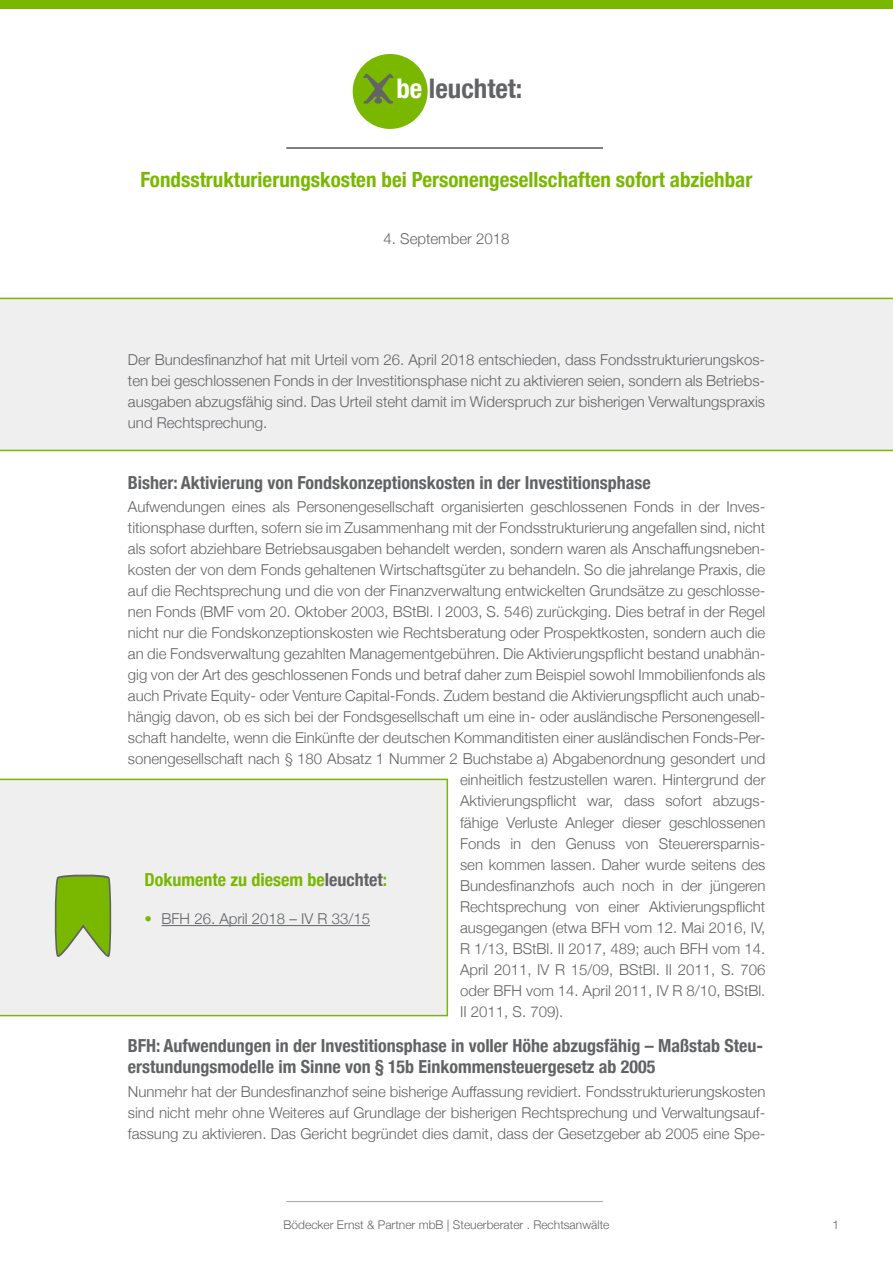
<style>
.page{position:relative;width:893px;height:1263px;background:#fff}
.page>*{position:absolute;margin:0;border:0;box-sizing:border-box;transform-origin:0 0}
.t1{font:700 condensed 27px "Helvetica Neue LT Com";color:#616365}
.t2{font:700 condensed 21px "Helvetica Neue";color:#7ab800}
.t3{font:700 condensed 18px/21px "Helvetica Neue";color:#616365}
.t4{font:700 condensed 18px "Helvetica Neue";color:#7ab800}
.t5{font:300 15px/21px "Helvetica Neue";color:#616365;text-align:justify}
.t6{font:300 12px "Helvetica Neue";color:#616365}
.s1{color:#fff}
.s2{color:#616365}
.s3{color:#7ab800}
</style>
<div class="page">
<div style="left:0;top:0;width:893px;height:9px;background:#7ab800"></div>
<hr style="left:286px;top:1201px;width:317px;height:1px;background:#a9a5a5">
<div style="left:353px;top:55px;width:74px;height:73px;background:#7ab800;border-radius:50%"></div>
<div style="left:353px;top:54px;width:75px;height:75px;border:2px solid #7ab800;border-radius:50%"></div>
<svg style="left:363px;top:73px;width:30px;height:31px"></svg>
<hr style="left:286px;top:148px;width:317px;height:1px;background:#000">
<div style="left:0;top:298px;width:893px;height:153px;background:#efeff0"></div>
<div style="left:0;top:779px;width:448px;height:237px;background:#efeff0"></div>
<hr style="left:162px;top:925px;width:208px;height:1px;background:#616365">
<svg style="left:54px;top:873px;width:59px;height:85px"></svg>
<h1 class="t1" style="left:396px;top:72px;width:127px"><span class="s1">be</span> leuchtet:</h1>
<h2 class="t2" style="left:141px;top:162px;width:613px">Fondsstrukturierungskosten bei Personengesellschaften sofort abziehbar</h2>
<p class="t5" style="left:384px;top:227px;width:127px">4. September 2018</p>
<p class="t5" style="left:128px;top:348px;width:639px">Der Bundesfinanzhof hat mit Urteil vom 26. April 2018 entschieden, dass Fondsstrukturierungskos&shy;ten bei geschlossenen Fonds in der Investitionsphase nicht zu aktivieren seien, sondern als Betriebs&shy;ausgaben abzugsfähig sind. Das Urteil steht damit im Widerspruch zur bisherigen Verwaltungspraxis und Rechtsprechung.</p>
<p class="t3" style="left:128px;top:471px;width:524px">Bisher: Aktivierung von Fondskonzeptionskosten in der Investitionsphase</p>
<p class="t5" style="left:128px;top:495px;width:639px">Aufwendungen eines als Personengesellschaft organisierten geschlossenen Fonds in der Inves-</p>
<p class="t5" style="left:128px;top:516px;width:639px">titionsphase durften, sofern sie im Zusammenhang mit der Fondsstrukturierung angefallen sind, nicht</p>
<p class="t5" style="left:128px;top:537px;width:639px">als sofort abziehbare Betriebsausgaben behandelt werden, sondern waren als Anschaffungsneben-</p>
<p class="t5" style="left:128px;top:558px;width:639px">kosten der von dem Fonds gehaltenen Wirtschaftsgüter zu behandeln. So die jahrelange Praxis, die</p>
<p class="t5" style="left:128px;top:579px;width:639px">auf die Rechtsprechung und die von der Finanzverwaltung entwickelten Grundsätze zu geschlosse-</p>
<p class="t5" style="left:128px;top:600px;width:639px">nen Fonds (BMF vom 20. Oktober 2003, BStBl. I 2003, S. 546) zurückging. Dies betraf in der Regel</p>
<p class="t5" style="left:128px;top:621px;width:639px">nicht nur die Fondskonzeptionskosten wie Rechtsberatung oder Prospektkosten, sondern auch die</p>
<p class="t5" style="left:128px;top:642px;width:639px">an die Fondsverwaltung gezahlten Managementgebühren. Die Aktivierungspflicht bestand unabhän-</p>
<p class="t5" style="left:128px;top:663px;width:639px">gig von der Art des geschlossenen Fonds und betraf daher zum Beispiel sowohl Immobilienfonds als</p>
<p class="t5" style="left:128px;top:684px;width:639px">auch Private Equity- oder Venture Capital-Fonds. Zudem bestand die Aktivierungspflicht auch unab-</p>
<p class="t5" style="left:128px;top:705px;width:639px">hängig davon, ob es sich bei der Fondsgesellschaft um eine in- oder ausländische Personengesell-</p>
<p class="t5" style="left:128px;top:726px;width:639px">schaft handelte, wenn die Einkünfte der deutschen Kommanditisten einer ausländischen Fonds-Per-</p>
<p class="t5" style="left:128px;top:747px;width:639px">sonengesellschaft nach § 180 Absatz 1 Nummer 2 Buchstabe a) Abgabenordnung gesondert und</p>
<p class="t5" style="left:460px;top:768px;width:307px">einheitlich festzustellen waren. Hintergrund der</p>
<p class="t5" style="left:460px;top:789px;width:307px">Aktivierungspflicht war, dass sofort abzugs-</p>
<p class="t5" style="left:460px;top:810px;width:307px">fähige Verluste Anleger dieser geschlossenen</p>
<p class="t5" style="left:460px;top:831px;width:307px">Fonds in den Genuss von Steuerersparnis-</p>
<p class="t5" style="left:460px;top:852px;width:307px">sen kommen lassen. Daher wurde seitens des</p>
<p class="t5" style="left:460px;top:873px;width:307px">Bundesfinanzhofs auch noch in der jüngeren</p>
<p class="t5" style="left:460px;top:894px;width:307px">Rechtsprechung von einer Aktivierungspflicht</p>
<p class="t5" style="left:460px;top:915px;width:307px">ausgegangen (etwa BFH vom 12. Mai 2016, IV,</p>
<p class="t5" style="left:460px;top:936px;width:307px">R 1/13, BStBl. II 2017, 489; auch BFH vom 14.</p>
<p class="t5" style="left:460px;top:957px;width:307px">April 2011, IV R 15/09, BStBl. II 2011, S. 706</p>
<p class="t5" style="left:460px;top:978px;width:307px">oder BFH vom 14. April 2011, IV R 8/10, BStBl.</p>
<p class="t5" style="left:460px;top:999px;width:105px">II 2011, S. 709).</p>
<p class="t3" style="left:128px;top:1034px;width:637px">BFH: Aufwendungen in der Investitionsphase in voller Höhe abzugsfähig – Maßstab Steu&shy;erstundungsmodelle im Sinne von § 15b Einkommensteuergesetz ab 2005</p>
<p class="t5" style="left:128px;top:1079px;width:639px">Nunmehr hat der Bundesfinanzhof seine bisherige Auffassung revidiert. Fondsstrukturierungskosten sind nicht mehr ohne Weiteres auf Grundlage der bisherigen Rechtsprechung und Verwaltungsauf&shy;fassung zu aktivieren. Das Gericht begründet dies damit, dass der Gesetzgeber ab 2005 eine Spe-</p>
<p class="t4" style="left:145px;top:865px;width:244px">Dokumente zu diesem be<span class="s2">leuchtet</span>:</p>
<p class="t5" style="left:145px;top:907px;width:227px"><span class="s3">•</span> BFH 26. April 2018 – IV R 33/15</p>
<p class="t6" style="left:284px;top:1215px;width:327px">Bödecker Ernst &amp; Partner mbB | Steuerberater . Rechtsanwälte</p>
<p class="t6" style="left:832px;top:1215px;width:8px">1</p>
</div>
